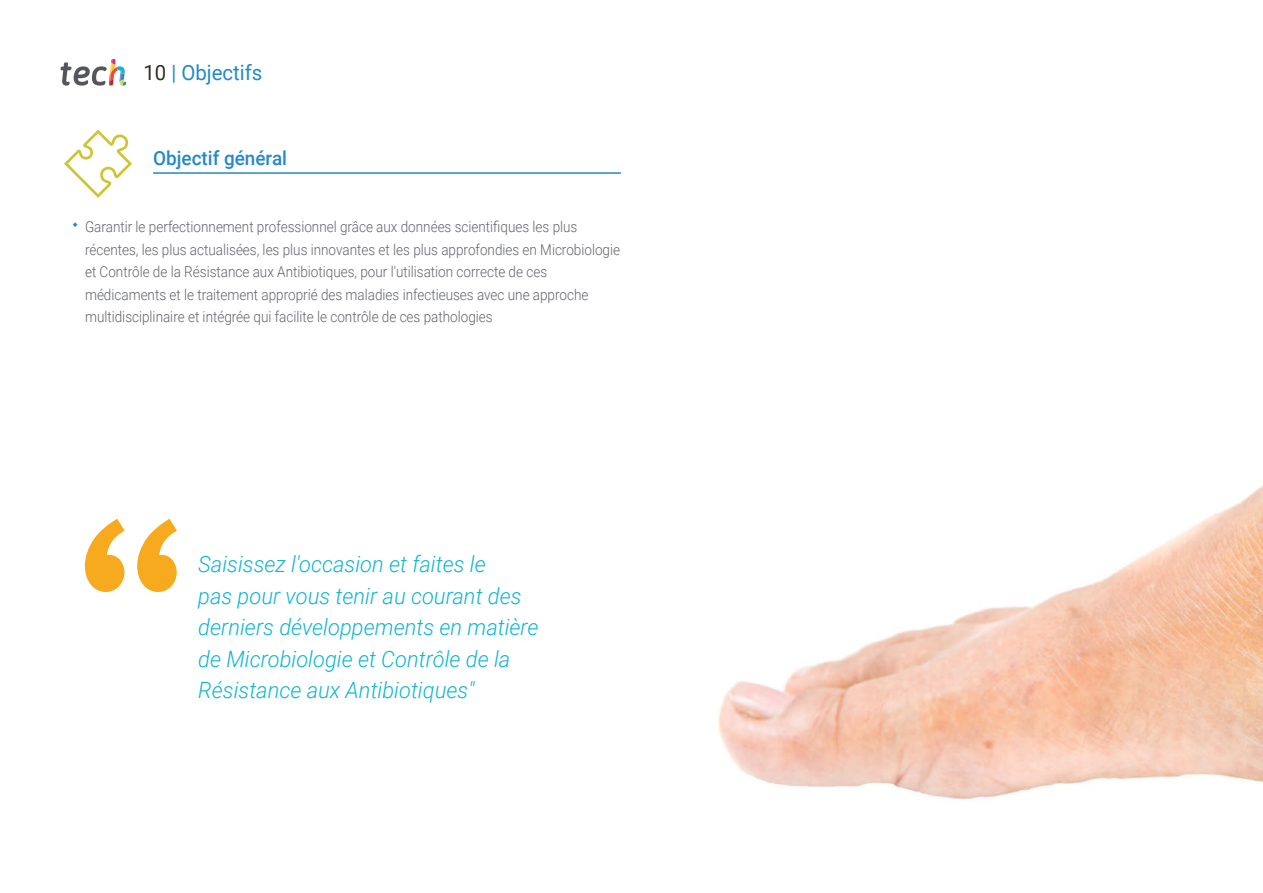
<style>
.page{position:relative;width:1263px;height:893px;background:#fff}
.page>*{position:absolute;margin:0;border:0;box-sizing:border-box;transform-origin:0 0}
.t1{font:italic 300 22.5px/31.5px "Roboto";color:#0fb6cf}
.t2{font:21px "Roboto";color:#2488c9}
.t3{font:500 19.5px "Roboto";color:#2488c9}
.t4{font:300 15px/22.5px "Roboto";color:#61646a;scale:.9 1}
.s1{color:#312e20}
</style>
<div class="page">
<hr style="left:153px;top:173px;width:468px;height:1px;background:#2488c9">
<svg style="left:64px;top:130px;width:68px;height:68px"></svg>
<img style="left:718px;top:485px;width:545px;height:314px">
<svg style="left:85px;top:519px;width:92px;height:73px"></svg>
<svg style="left:61px;top:59px;width:65px;height:27px"></svg>
<h2 class="t2" style="left:144px;top:57px;width:120px"><span class="s1">10</span> | Objectifs</h2>
<h3 class="t3" style="left:153px;top:144px;width:135px">Objectif général</h3>
<p class="t4" style="left:85px;top:215px;width:596px">Garantir le perfectionnement professionnel grâce aux données scientifiques les plus récentes, les plus actualisées, les plus innovantes et les plus approfondies en Microbiologie et Contrôle de la Résistance aux Antibiotiques, pour l'utilisation correcte de ces médicaments et le traitement approprié des maladies infectieuses avec une approche multidisciplinaire et intégrée qui facilite le contrôle de ces pathologies</p>
<h1 class="t1" style="left:198px;top:548px;width:342px">Saisissez l'occasion et faites le<br>pas pour vous tenir au courant des derniers développements en matière de Microbiologie et Contrôle de la Résistance aux Antibiotiques"</h1>
</div>
